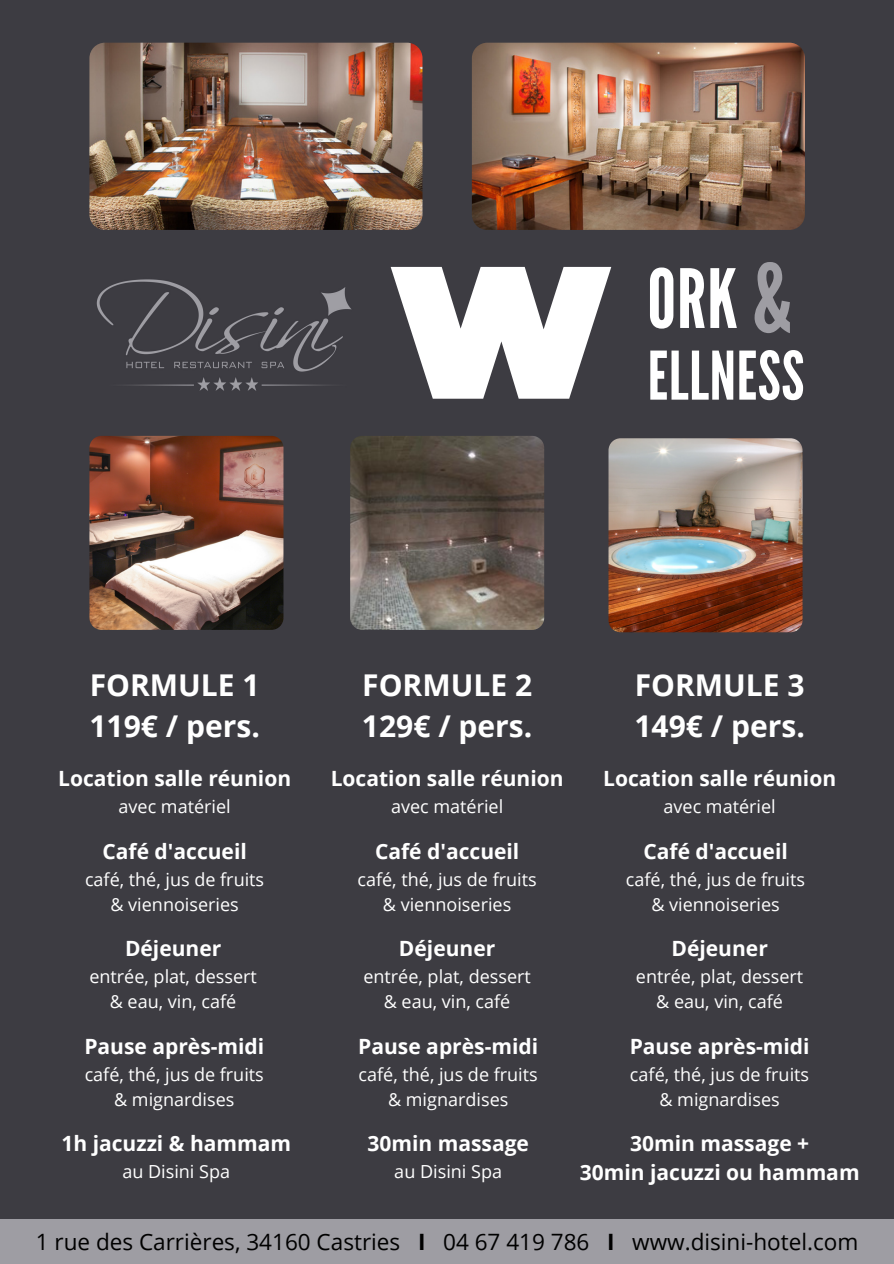
<style>
.page{position:relative;width:894px;height:1264px;background:#fff}
.page>*{position:absolute;margin:0;border:0;box-sizing:border-box;transform-origin:0 0}
.t1{font:81.3px "League Gothic";color:#fff}
.t2{font:66.75px "League Gothic";letter-spacing:.01em;color:#fff}
.t3{font:700 30px/41.7px "Open Sans";color:#fff}
.t4{font:22.5px "Open Sans";color:#000}
.t5{font:700 21px/29.2px "Open Sans";color:#fff;text-align:center}
.t6{font:18px/24.8px "Open Sans";color:#fff;text-align:center}
.s1{font-size:94.65px;color:#9e9da3}
.s2{font-weight:700}
</style>
<div class="page">
<div style="left:0;top:0;width:893px;height:1263px;background:#3d3c42"></div>
<img style="left:96px;top:279px;width:256px;height:112px">
<svg style="left:390px;top:267px;width:221px;height:132px"></svg>
<img style="left:89px;top:43px;width:333px;height:187px;border-radius:16px">
<img style="left:471px;top:43px;width:333px;height:187px;border-radius:16px">
<img style="left:89px;top:436px;width:194px;height:194px;border-radius:12px">
<img style="left:350px;top:436px;width:194px;height:194px;border-radius:12px">
<img style="left:608px;top:438px;width:194px;height:194px;border-radius:12px">
<div style="left:0;top:1219px;width:892px;height:44px;background:#9e9da3"></div>
<h1 class="t1" style="left:647px;top:252px;width:146px">ORK <span class="s1">&amp;</span></h1>
<h2 class="t2" style="left:647px;top:337px;width:158px">ELLNESS</h2>
<h3 class="t3" style="left:89px;top:663px;width:172px">FORMULE 1<br>119€ / pers.</h3>
<h3 class="t3" style="left:362px;top:663px;width:172px">FORMULE 2<br>129€ / pers.</h3>
<h3 class="t3" style="left:634px;top:663px;width:172px">FORMULE 3<br>149€ / pers.</h3>
<p class="t5" style="left:58px;top:763px;width:234px">Location salle réunion</p>
<p class="t6" style="left:118px;top:793px;width:114px">avec matériel</p>
<p class="t5" style="left:330px;top:763px;width:234px">Location salle réunion</p>
<p class="t6" style="left:391px;top:793px;width:114px">avec matériel</p>
<p class="t5" style="left:603px;top:763px;width:234px">Location salle réunion</p>
<p class="t6" style="left:663px;top:793px;width:114px">avec matériel</p>
<p class="t5" style="left:102px;top:836px;width:146px">Café d'accueil</p>
<p class="t6" style="left:85px;top:866px;width:181px">café, thé, jus de fruits &amp; viennoiseries</p>
<p class="t5" style="left:125px;top:933px;width:98px">Déjeuner</p>
<p class="t6" style="left:89px;top:963px;width:169px">entrée, plat, dessert &amp; eau, vin, café</p>
<p class="t5" style="left:84px;top:1030px;width:181px">Pause après-midi</p>
<p class="t6" style="left:85px;top:1061px;width:181px">café, thé, jus de fruits &amp; mignardises</p>
<p class="t5" style="left:61px;top:1128px;width:231px">1h jacuzzi &amp; hammam</p>
<p class="t6" style="left:122px;top:1158px;width:109px">au Disini Spa</p>
<p class="t5" style="left:375px;top:836px;width:146px">Café d'accueil</p>
<p class="t6" style="left:357px;top:866px;width:181px">café, thé, jus de fruits &amp; viennoiseries</p>
<p class="t5" style="left:399px;top:933px;width:98px">Déjeuner</p>
<p class="t6" style="left:363px;top:963px;width:169px">entrée, plat, dessert &amp; eau, vin, café</p>
<p class="t5" style="left:358px;top:1030px;width:181px">Pause après-midi</p>
<p class="t6" style="left:358px;top:1061px;width:181px">café, thé, jus de fruits &amp; mignardises</p>
<p class="t5" style="left:367px;top:1128px;width:163px">30min massage</p>
<p class="t6" style="left:394px;top:1158px;width:109px">au Disini Spa</p>
<p class="t5" style="left:643px;top:836px;width:146px">Café d'accueil</p>
<p class="t6" style="left:625px;top:866px;width:181px">café, thé, jus de fruits &amp; viennoiseries</p>
<p class="t5" style="left:671px;top:933px;width:98px">Déjeuner</p>
<p class="t6" style="left:635px;top:963px;width:169px">entrée, plat, dessert &amp; eau, vin, café</p>
<p class="t5" style="left:629px;top:1030px;width:181px">Pause après-midi</p>
<p class="t6" style="left:629px;top:1061px;width:181px">café, thé, jus de fruits &amp; mignardises</p>
<p class="t5" style="left:579px;top:1128px;width:281px">30min massage +<br>30min jacuzzi ou hammam</p>
<p class="t4" style="left:36px;top:1225px;width:823px">1 rue des Carrières, 34160 Castries <span class="s2">I</span> 04 67 419 786 <span class="s2">I</span> www.disini-hotel.com</p>
</div>
